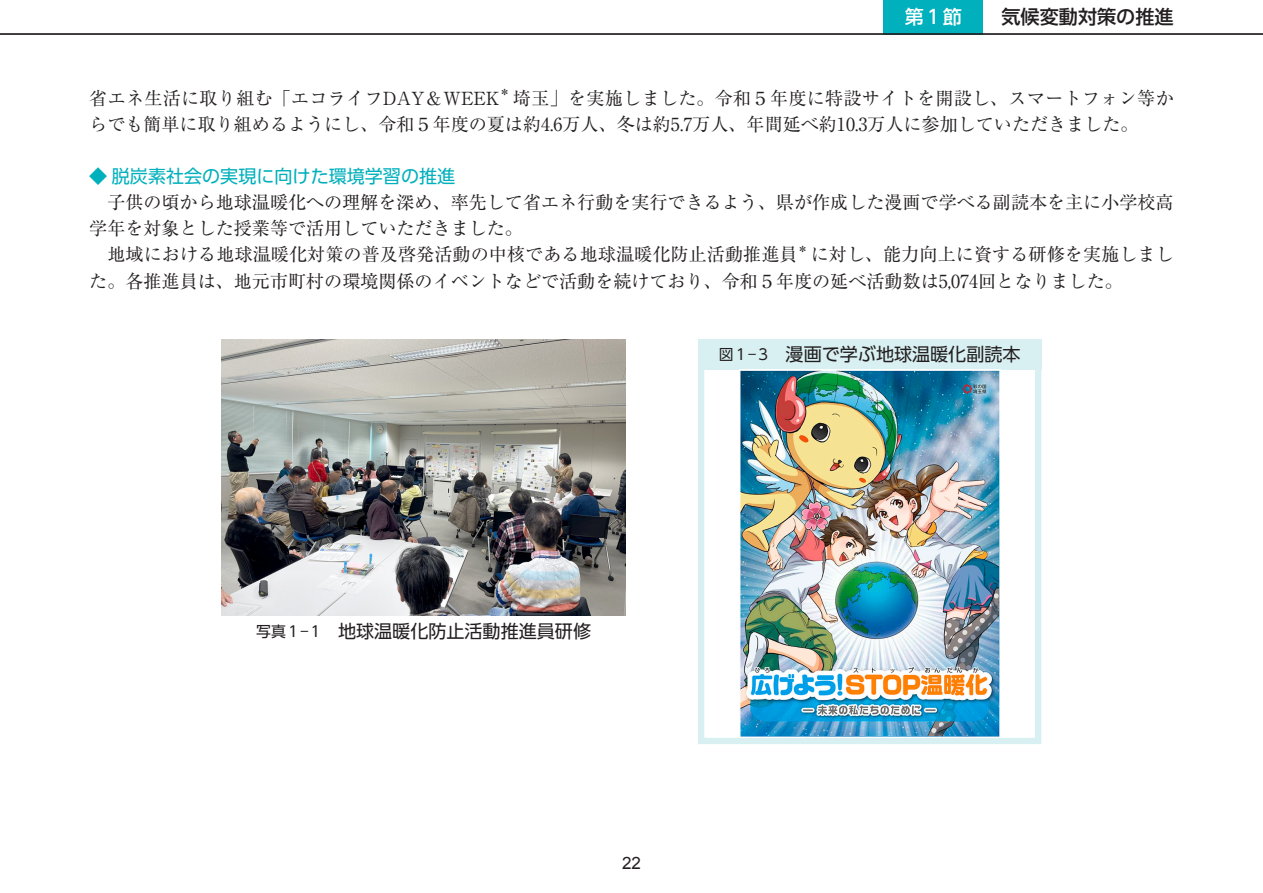
<style>
.page{position:relative;width:1263px;height:893px;background:#fff}
.page>*{position:absolute;margin:0;border:0;box-sizing:border-box;transform-origin:0 0}
.t1{font:500 19.2px "UD Shin Go Pro";color:#231f20}
.t2{font:500 19.2px "UD Shin Go Pro";color:#fff}
.t3{font:18px/26.1px "Ryumin Pro";color:#231f20}
.t4{font:18px "UD Shin Go Pro";color:#231f20}
.t5{font:18px "UD Shin Go Pro";color:#00b0bc}
.t6{font:16.95px "Arial";color:#231f20}
.t7{font:10.5px "Ryumin Pro";color:#231f20}
.s1{font-weight:300}
.s2{font-size:14.85px}
</style>
<div class="page">
<div style="left:883px;top:0;width:100px;height:34px;background:#00b0bc"></div>
<hr style="left:0;top:33px;width:1263px;height:2px;background:#231f20">
<div style="left:698px;top:339px;width:343px;height:405px;border:6px solid #d9f0f2"></div>
<div style="left:698px;top:339px;width:343px;height:31px;background:#d9f0f2"></div>
<img style="left:739px;top:370px;width:261px;height:368px">
<img style="left:222px;top:339px;width:404px;height:276px">
<p class="t2" style="left:905px;top:1px;width:59px">第１節</p>
<p class="t1" style="left:1001px;top:1px;width:174px">気候変動対策の推進</p>
<p class="t3" style="left:89px;top:84px;width:412px">省エネ生活に取り組む「エコライフDAY＆WEEK</p>
<p class="t7" style="left:499px;top:84px;width:12px">＊</p>
<p class="t3" style="left:89px;top:84px;width:1086px;text-indent:424px">埼玉」を実施しました。令和５年度に特設サイトを開設し、スマートフォン等からでも簡単に取り組めるようにし、令和５年度の夏は約４.６万人、冬は約５.７万人、年間延べ約１０.３万人に参加していただきました。</p>
<p class="t5" style="left:89px;top:162px;width:367px"><span class="s1">◆</span> 脱炭素社会の実現に向けた環境学習の推進</p>
<p class="t3" style="left:89px;top:188px;width:1086px">　子供の頃から地球温暖化への理解を深め、率先して省エネ行動を実行できるよう、県が作成した漫画で学べる副読本を主に小学校高学年を対象とした授業等で活用していただきました。<br>　地域における地球温暖化対策の普及啓発活動の中核である地球温暖化防止活動推進員</p>
<p class="t7" style="left:797px;top:240px;width:12px">＊</p>
<p class="t3" style="left:89px;top:240px;width:1086px;text-indent:721px">に対し、能力向上に資する研修を実施しました。各推進員は、地元市町村の環境関係のイベントなどで活動を続けており、令和５年度の延べ活動数は５,０７４回となりました。</p>
<p class="t4" style="left:719px;top:340px;width:303px"><span class="s2">図１―３　</span>漫画で学ぶ地球温暖化副読本</p>
<p class="t4" style="left:256px;top:616px;width:336px"><span class="s2">写真１―１　</span>地球温暖化防止活動推進員研修</p>
<p class="t6" style="left:622px;top:852px;width:20px">22</p>
</div>
